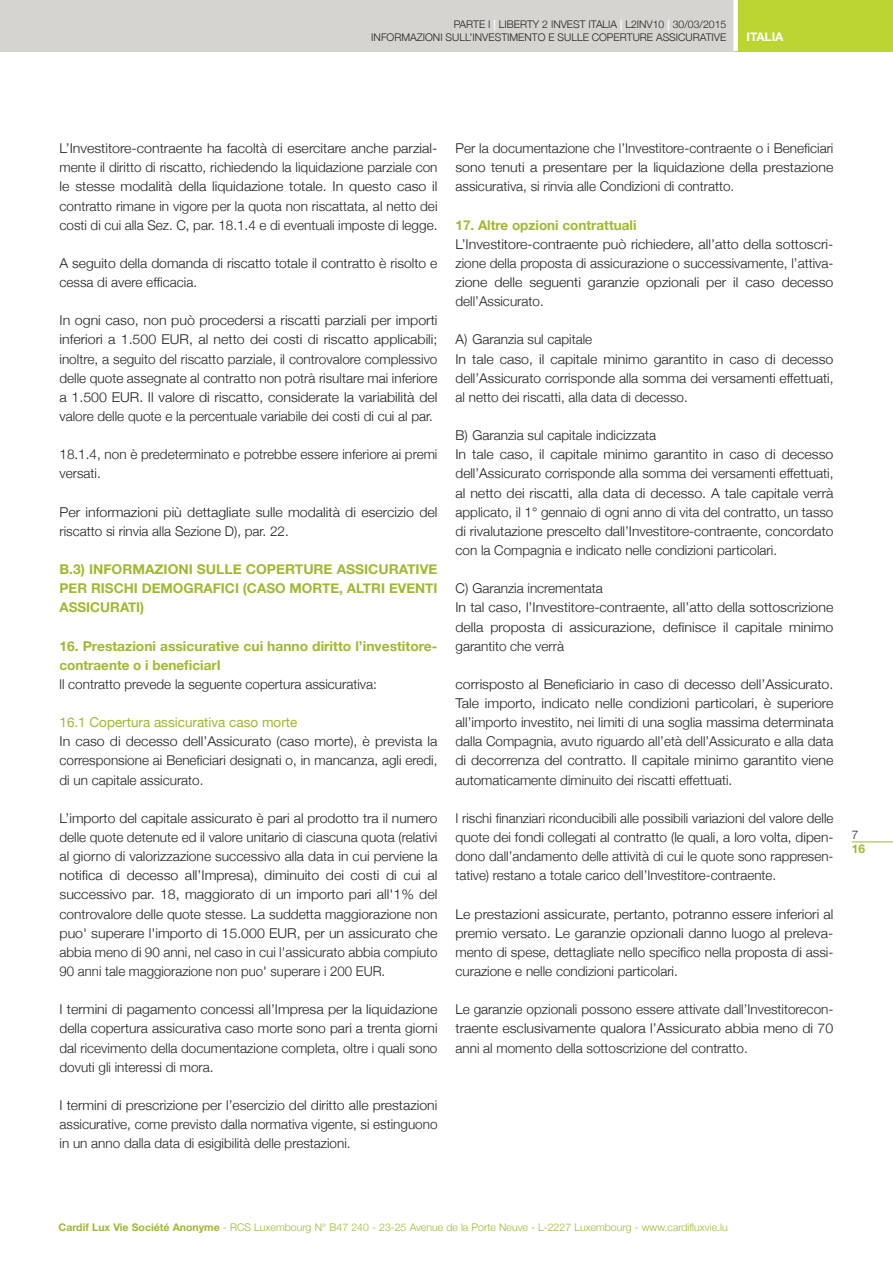
<style>
.page{position:relative;width:893px;height:1263px;background:#fff}
.page>*{position:absolute;margin:0;border:0;box-sizing:border-box;transform-origin:0 0}
.CLV_BODY_TXT{font:300 13.5px/19.2px "Helvetica Neue";color:#231f20;text-align:justify;scale:1.05 1}
.CLV_BODY_TXT-2{font:300 13.5px/19.2px "Helvetica Neue";color:#231f20;text-align:justify}
.CLV_BODY_TXT-3{font:700 13.5px/19.2px "Helvetica Neue";color:#a0b82f;text-align:justify}
.CLV_BODY_TXT-4{font:300 13.5px/19.2px "Helvetica Neue";color:#231f20;text-align:justify;scale:1.04 1}
.CLV_BODY_TXT-5{font:13.5px "Helvetica Neue";color:#a0b82f}
.t1{font:700 12px "Helvetica Neue";color:#fff}
.t2{font:700 12px "Helvetica Neue";color:#a0b82f}
.t3{font:300 12px "Helvetica Neue";color:#231f20}
.t4{font:300 10.5px "Helvetica Neue";color:#a0b82f}
.t5{font:300 10.5px/12.6px "Helvetica Neue";color:#231f20;text-align:right}
.s1{font-weight:700;color:#fff}
.s2{font-weight:700}
</style>
<div class="page">
<hr style="left:852px;top:841px;width:41px;height:1px;background:#a0b82f">
<div style="left:0;top:0;width:735px;height:51px;background:#d6d4d0"></div>
<div style="left:735px;top:0;width:158px;height:51px;background:#bcd531"></div>
<div style="left:733px;top:0;width:5px;height:51px;background:#fff"></div>
<p class="t5" style="left:371px;top:18px;width:357px">PARTE I <span class="s1">|</span> LIBERTY 2 INVEST ITALIA <span class="s1">|</span> L2INV10 <span class="s1">|</span> 30/03/2015<br>INFORMAZIONI SULL’INVESTIMENTO E SULLE COPERTURE ASSICURATIVE</p>
<p class="t1" style="left:747px;top:26px;width:38px">ITALIA</p>
<p class="CLV_BODY_TXT" style="left:60px;top:138px;width:361px">L’Investitore-contraente ha facoltà di esercitare anche parzial&shy;mente il diritto di riscatto, richiedendo la liquidazione parziale con le stesse modalità della liquidazione totale. In questo caso il contratto rimane in vigore per la quota non riscattata, al netto dei costi di cui alla Sez. C, par. 18.1.4 e di eventuali imposte di legge.</p>
<p class="CLV_BODY_TXT-2" style="left:60px;top:253px;width:379px">A seguito della domanda di riscatto totale il contratto è risolto e cessa di avere efficacia.</p>
<p class="CLV_BODY_TXT" style="left:60px;top:310px;width:361px">In ogni caso, non può procedersi a riscatti parziali per importi inferiori a 1.500 EUR, al netto dei costi di riscatto applicabili; inoltre, a seguito del riscatto parziale, il controvalore complessivo delle quote assegnate al contratto non potrà risultare mai inferiore a 1.500 EUR. Il valore di riscatto, considerate la variabilità del valore delle quote e la percentuale variabile dei costi di cui al par.</p>
<p class="CLV_BODY_TXT-2" style="left:60px;top:444px;width:379px">18.1.4, non è predeterminato e potrebbe essere inferiore ai premi versati.</p>
<p class="CLV_BODY_TXT" style="left:60px;top:501px;width:361px">Per informazioni più dettagliate sulle modalità di esercizio del riscatto si rinvia alla Sezione D), par. 22.</p>
<p class="CLV_BODY_TXT-3" style="left:60px;top:559px;width:379px">B.3) INFORMAZIONI SULLE COPERTURE ASSICURATIVE PER RISCHI DEMOGRAFICI (CASO MORTE, ALTRI EVENTI ASSICURATI)</p>
<p class="CLV_BODY_TXT-3" style="left:60px;top:635px;width:379px">16. Prestazioni assicurative cui hanno diritto l’investitore&shy;contraente o i beneficiarI</p>
<p class="CLV_BODY_TXT-2" style="left:60px;top:674px;width:319px">ll contratto prevede la seguente copertura assicurativa:</p>
<p class="CLV_BODY_TXT-5" style="left:60px;top:711px;width:239px">16.1 Copertura assicurativa caso morte</p>
<p class="CLV_BODY_TXT" style="left:60px;top:731px;width:361px">In caso di decesso dell’Assicurato (caso morte), è prevista la corresponsione ai Beneficiari designati o, in mancanza, agli eredi, di un capitale assicurato.</p>
<p class="CLV_BODY_TXT-2" style="left:60px;top:808px;width:379px">L’importo del capitale assicurato è pari al prodotto tra il numero delle quote detenute ed il valore unitario di ciascuna quota (relativi al giorno di valorizzazione successivo alla data in cui perviene la notifica di decesso all’Impresa), diminuito dei costi di cui al successivo par. 18, maggiorato di un importo pari all'1% del controvalore delle quote stesse. La suddetta maggiorazione non puo' superare l'importo di 15.000 EUR, per un assicurato che abbia meno di 90 anni, nel caso in cui l'assicurato abbia compiuto 90 anni tale maggiorazione non puo' superare i 200 EUR.</p>
<p class="CLV_BODY_TXT" style="left:60px;top:999px;width:361px">I termini di pagamento concessi all’Impresa per la liquidazione della copertura assicurativa caso morte sono pari a trenta giorni dal ricevimento della documentazione completa, oltre i quali sono dovuti gli interessi di mora.</p>
<p class="CLV_BODY_TXT-4" style="left:60px;top:1095px;width:365px">I termini di prescrizione per l’esercizio del diritto alle prestazioni assicurative, come previsto dalla normativa vigente, si estinguono in un anno dalla data di esigibilità delle prestazioni.</p>
<p class="CLV_BODY_TXT-2" style="left:455px;top:138px;width:379px">Per la documentazione che l’Investitore-contraente o i Beneficiari sono tenuti a presentare per la liquidazione della prestazione assicurativa, si rinvia alle Condizioni di contratto.</p>
<p class="CLV_BODY_TXT-3" style="left:455px;top:214px;width:182px">17. Altre opzioni contrattuali</p>
<p class="CLV_BODY_TXT" style="left:455px;top:234px;width:361px">L’Investitore-contraente può richiedere, all’atto della sottoscri&shy;zione della proposta di assicurazione o successivamente, l’attiva&shy;zione delle seguenti garanzie opzionali per il caso decesso dell’Assicurato.</p>
<p class="CLV_BODY_TXT-2" style="left:455px;top:329px;width:138px">A) Garanzia sul capitale</p>
<p class="CLV_BODY_TXT" style="left:455px;top:348px;width:361px">In tale caso, il capitale minimo garantito in caso di decesso dell’Assicurato corrisponde alla somma dei versamenti effettuati, al netto dei riscatti, alla data di decesso.</p>
<p class="CLV_BODY_TXT-2" style="left:455px;top:425px;width:202px">B) Garanzia sul capitale indicizzata</p>
<p class="CLV_BODY_TXT" style="left:455px;top:444px;width:361px">In tale caso, il capitale minimo garantito in caso di decesso dell’Assicurato corrisponde alla somma dei versamenti effettuati, al netto dei riscatti, alla data di decesso. A tale capitale verrà applicato, il 1° gennaio di ogni anno di vita del contratto, un tasso di rivalutazione prescelto dall’Investitore-contraente, concordato con la Compagnia e indicato nelle condizioni particolari.</p>
<p class="CLV_BODY_TXT-2" style="left:455px;top:578px;width:149px">C) Garanzia incrementata</p>
<p class="CLV_BODY_TXT" style="left:455px;top:597px;width:361px">In tal caso, l’Investitore-contraente, all’atto della sottoscrizione della proposta di assicurazione, definisce il capitale minimo garantito che verrà</p>
<p class="CLV_BODY_TXT" style="left:455px;top:674px;width:361px">corrisposto al Beneficiario in caso di decesso dell’Assicurato.<br>Tale importo, indicato nelle condizioni particolari, è superiore all’importo investito, nei limiti di una soglia massima determinata dalla Compagnia, avuto riguardo all’età dell’Assicurato e alla data di decorrenza del contratto. Il capitale minimo garantito viene automaticamente diminuito dei riscatti effettuati.</p>
<p class="CLV_BODY_TXT-2" style="left:455px;top:808px;width:379px">I rischi finanziari riconducibili alle possibili variazioni del valore delle quote dei fondi collegati al contratto (le quali, a loro volta, dipen&shy;dono dall’andamento delle attività di cui le quote sono rappresen&shy;tative) restano a totale carico dell’Investitore-contraente.</p>
<p class="CLV_BODY_TXT" style="left:455px;top:903px;width:361px">Le prestazioni assicurate, pertanto, potranno essere inferiori al premio versato. Le garanzie opzionali danno luogo al preleva&shy;mento di spese, dettagliate nello specifico nella proposta di assi&shy;curazione e nelle condizioni particolari.</p>
<p class="CLV_BODY_TXT-2" style="left:455px;top:999px;width:379px">Le garanzie opzionali possono essere attivate dall’Investitorecon&shy;traente esclusivamente qualora l’Assicurato abbia meno di 70 anni al momento della sottoscrizione del contratto.</p>
<p class="t3" style="left:852px;top:825px;width:8px">7</p>
<p class="t2" style="left:852px;top:838px;width:15px">16</p>
<p class="t4" style="left:59px;top:1219px;width:671px"><span class="s2">Cardif Lux Vie Société Anonyme</span> - RCS Luxembourg N° B47 240 - 23-25 Avenue de la Porte Neuve - L-2227 Luxembourg - www.cardifluxvie.lu</p>
</div>
